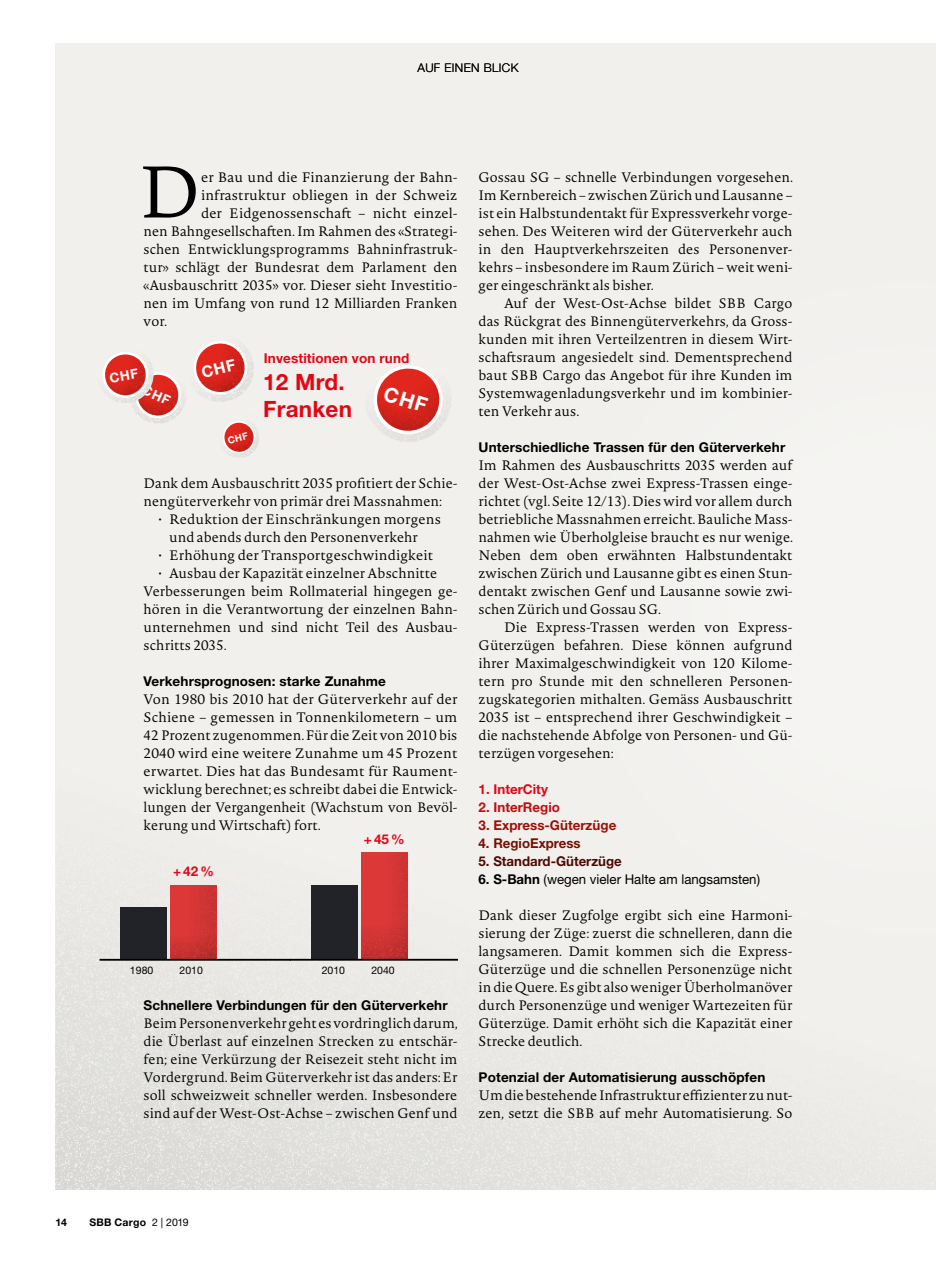
<style>
.page{position:relative;width:936px;height:1263px;background:#fff}
.page>*{position:absolute;margin:0;border:0;box-sizing:border-box;transform-origin:0 0}
.t1{font:300 72px "Novel Pro";color:#000}
.t2{font:700 22.5px/27px "Helvetica Neue LT Std";letter-spacing:.01em;color:#e30613}
.t3{font:300 13.5px/18px "Novel Pro";letter-spacing:.005em;color:#000;text-align:justify}
.t4{font:700 13.5px "Helvetica Neue LT Std";letter-spacing:.01em;color:#000}
.t5{font:700 13.5px "Helvetica Neue LT Std";letter-spacing:.01em;color:#e30613}
.t6{font:13.5px "Helvetica Neue LT Std";color:#000}
.t7{font:700 13.5px "Helvetica Neue LT Std";color:#500800}
.t8{font:700 13.5px "Helvetica Neue LT Std";color:#9c1006}
.t9{font:700 13.5px "Helvetica Neue LT Std";color:#770f00}
.t10{font:700 13.5px "Helvetica Neue LT Std";color:#c00d0e}
.t11{font:300 12px "Helvetica Neue LT Std";letter-spacing:.03em;color:#000}
.t12{font:700 10.5px "Helvetica Neue LT Std";letter-spacing:.025em;color:#000}
.t13{font:10.5px "Helvetica Neue LT Std";color:#000}
.s1{font-weight:700}
.s2{font-weight:400}
</style>
<div class="page">
<img style="left:55px;top:43px;width:880px;height:1147px">
<div style="left:417px;top:118px;width:518px;height:980px;background:#f1f0ed"></div>
<img style="left:82px;top:344px;width:14px;height:82px">
<img style="left:105px;top:853px;width:178px;height:116px">
<div style="left:120px;top:907px;width:47px;height:52px;background:#222229"></div>
<hr style="left:99px;top:959px;width:192px;height:2px;background:#000">
<img style="left:295px;top:836px;width:162px;height:133px">
<div style="left:311px;top:885px;width:46px;height:74px;background:#222229"></div>
<hr style="left:291px;top:959px;width:166px;height:2px;background:#000">
<svg style="left:428px;top:284px;width:38px;height:24px"></svg>
<svg style="left:363px;top:354px;width:90px;height:90px;background:#e7a39e"></svg>
<div style="left:191px;top:276px;width:62px;height:37px;background:#f1f0ed"></div>
<svg style="left:96px;top:332px;width:164px;height:126px;background:#eabfbb"></svg>
<p class="t11" style="left:417px;top:61px;width:103px">AUF EINEN BLICK</p>
<h1 class="t1" style="left:139px;top:138px;width:63px">D</h1>
<p class="t3" style="left:478px;top:167px;width:316px">Gossau SG – schnelle Verbindungen vorgesehen.<br>Im Kernbereich – zwischen Zürich und Lausanne – ist ein Halbstundentakt für Expressverkehr vorge&shy;sehen. Des Weiteren wird der Güterverkehr auch in den Hauptverkehrszeiten des Personenver&shy;kehrs – insbesondere im Raum Zürich – weit weni&shy;ger eingeschränkt als bisher.</p>
<p class="t3" style="left:478px;top:293px;width:315px;text-indent:26px">Auf der West-Ost-Achse bildet SBB Cargo das Rückgrat des Binnengüterverkehrs, da Gross&shy;kunden mit ihren Verteilzentren in diesem Wirt&shy;schaftsraum angesiedelt sind. Dementsprechend baut SBB Cargo das Angebot für ihre Kunden im Systemwagenladungsverkehr und im kombinier&shy;ten Verkehr aus.</p>
<p class="t4" style="left:478px;top:438px;width:308px">Unterschiedliche Trassen für den Güterverkehr</p>
<p class="t3" style="left:478px;top:455px;width:316px">Im Rahmen des Ausbauschritts 2035 werden auf der West-Ost-Achse zwei Express-Trassen einge&shy;richtet (vgl. Seite 12/13). Dies wird vor allem durch betriebliche Massnahmen erreicht. Bauliche Mass&shy;nahmen wie Überholgleise braucht es nur wenige.<br>Neben dem oben erwähnten Halbstundentakt zwischen Zürich und Lausanne gibt es einen Stun&shy;dentakt zwischen Genf und Lausanne sowie zwi&shy;schen Zürich und Gossau SG.</p>
<p class="t3" style="left:478px;top:617px;width:315px;text-indent:26px">Die Express-Trassen werden von Express-Güterzügen befahren. Diese können aufgrund ihrer Maximalgeschwindigkeit von 120 Kilome&shy;tern pro Stunde mit den schnelleren Personen&shy;zugskategorien mithalten. Gemäss Ausbauschritt 2035 ist – entsprechend ihrer Geschwindigkeit – die nachstehende Abfolge von Personen- und Gü&shy;terzügen vorgesehen:</p>
<p class="t3" style="left:201px;top:167px;width:258px">er Bau und die Finanzierung der Bahn-</p>
<p class="t3" style="left:201px;top:185px;width:258px">infrastruktur obliegen in der Schweiz</p>
<p class="t3" style="left:201px;top:203px;width:258px">der Eidgenossenschaft – nicht einzel-</p>
<p class="t3" style="left:144px;top:221px;width:315px">nen Bahngesellschaften. Im Rahmen des «Strategi-</p>
<p class="t3" style="left:144px;top:239px;width:315px">schen Entwicklungsprogramms Bahninfrastruk-</p>
<p class="t3" style="left:144px;top:257px;width:315px">tur» schlägt der Bundesrat dem Parlament den</p>
<p class="t3" style="left:144px;top:275px;width:315px">«Ausbauschritt 2035» vor. Dieser sieht Investitio-</p>
<p class="t3" style="left:144px;top:293px;width:315px">nen im Umfang von rund 12 Milliarden Franken</p>
<p class="t3" style="left:144px;top:311px;width:25px">vor.</p>
<p class="t5" style="left:264px;top:350px;width:147px">Investitionen von rund</p>
<h2 class="t2" style="left:263px;top:368px;width:90px">12 Mrd.<br>Franken</h2>
<p class="t3" style="left:144px;top:473px;width:315px">Dank dem Ausbauschritt 2035 profitiert der Schie&shy;nengüterverkehr von primär drei Massnahmen:</p>
<p class="t3" style="left:169px;top:509px;width:273px;text-indent:-11px">• Reduktion der Einschränkungen morgens und abends durch den Personenverkehr</p>
<p class="t3" style="left:158px;top:545px;width:276px">• Erhöhung der Transportgeschwindigkeit</p>
<p class="t3" style="left:143px;top:563px;width:315px;text-align:left;text-indent:15px">• Ausbau der Kapazität einzelner Abschnitte Verbesserungen beim Rollmaterial hingegen ge&shy;hören in die Verantwortung der einzelnen Bahn&shy;unternehmen und sind nicht Teil des Ausbau&shy;schritts 2035.</p>
<p class="t4" style="left:143px;top:672px;width:244px">Verkehrsprognosen: starke Zunahme</p>
<p class="t3" style="left:143px;top:689px;width:315px">Von 1980 bis 2010 hat der Güterverkehr auf der Schiene – gemessen in Tonnenkilometern – um 42 Prozent zugenommen. Für die Zeit von 2010 bis 2040 wird eine weitere Zunahme um 45 Prozent erwartet. Dies hat das Bundesamt für Raument&shy;wicklung berechnet; es schreibt dabei die Entwick&shy;lungen der Vergangenheit (Wachstum von Bevöl&shy;kerung und Wirtschaft) fort.</p>
<p class="t5" style="left:478px;top:780px;width:71px">1. InterCity</p>
<p class="t10" style="left:478px;top:798px;width:83px">2. InterRegio</p>
<p class="t8" style="left:478px;top:816px;width:139px">3. Express-Güterzüge</p>
<p class="t9" style="left:478px;top:834px;width:103px">4. RegioExpress</p>
<p class="t7" style="left:478px;top:852px;width:145px">5. Standard-Güterzüge</p>
<p class="t6" style="left:478px;top:871px;width:283px"><span class="s1">6. S-Bahn</span> (wegen vieler Halte am langsamsten)</p>
<p class="t5" style="left:364px;top:830px;width:42px">+45%</p>
<p class="t5" style="left:173px;top:863px;width:42px">+42%</p>
<p class="t13" style="left:130px;top:964px;width:25px">1980</p>
<p class="t13" style="left:180px;top:964px;width:25px">2010</p>
<p class="t13" style="left:322px;top:964px;width:25px">2010</p>
<p class="t13" style="left:371px;top:964px;width:25px">2040</p>
<p class="t4" style="left:143px;top:996px;width:305px">Schnellere Verbindungen für den Güterverkehr</p>
<p class="t3" style="left:143px;top:1013px;width:316px">Beim Personenverkehr geht es vordringlich darum, die Überlast auf einzelnen Strecken zu entschär&shy;fen; eine Verkürzung der Reisezeit steht nicht im Vordergrund. Beim Güterverkehr ist das anders: Er soll schweizweit schneller werden. Insbesondere sind auf der West-Ost-Achse – zwischen Genf und</p>
<p class="t3" style="left:478px;top:905px;width:315px">Dank dieser Zugfolge ergibt sich eine Harmoni&shy;sierung der Züge: zuerst die schnelleren, dann die langsameren. Damit kommen sich die Express-Güterzüge und die schnellen Personenzüge nicht in die Quere. Es gibt also weniger Überholmanöver durch Personenzüge und weniger Wartezeiten für Güterzüge. Damit erhöht sich die Kapazität einer Strecke deutlich.</p>
<p class="t4" style="left:478px;top:1068px;width:288px">Potenzial der Automatisierung ausschöpfen</p>
<p class="t3" style="left:478px;top:1085px;width:315px">Um die bestehende Infrastruktur effizienter zu nut&shy;zen, setzt die SBB auf mehr Automatisierung. So</p>
<p class="t12" style="left:56px;top:1215px;width:13px">14</p>
<p class="t12" style="left:89px;top:1215px;width:101px">SBB Cargo <span class="s2">2 | 2019</span></p>
</div>
